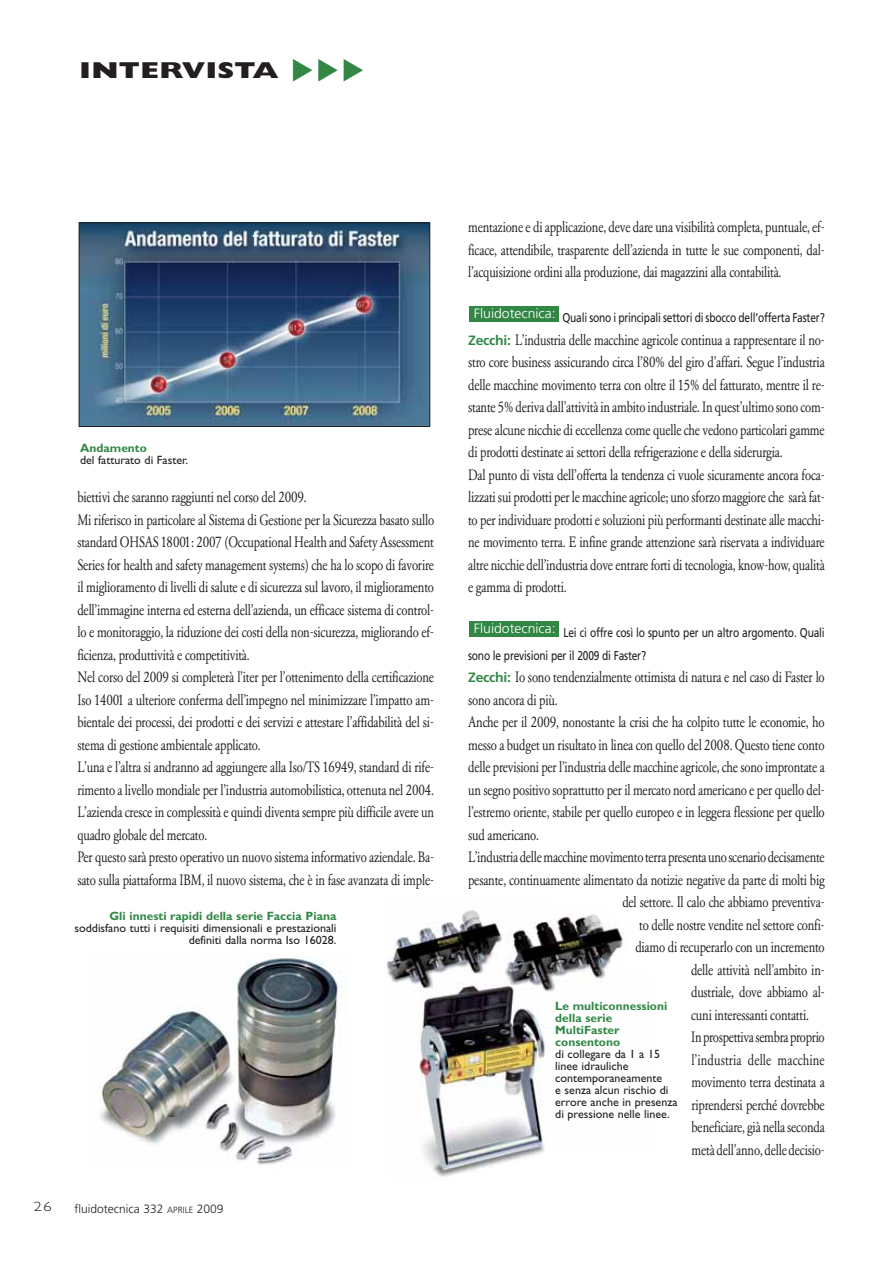
<style>
.page{position:relative;width:889px;height:1277px;background:#fff}
.page>*{position:absolute;margin:0;border:0;box-sizing:border-box;transform-origin:0 0}
.t1{font:800 23.1px "Gill Sans";letter-spacing:.015em;color:#231f20;scale:1.27 1}
.t2{font:15.75px/22.5px "Garamond Classico";letter-spacing:-.015em;color:#231f20;scale:.78 1}
.t3{font:15.75px "Garamond Classico";letter-spacing:.01em;color:#231f20;scale:.78 1}
.t4{font:300 13.5px "Frutiger LT";color:#fff;scale:1.04 1}
.t5{font:300 13.5px "Gill Sans";color:#231f20;scale:1.27 1}
.t6{font:12.75px/22.5px "Frutiger LT";letter-spacing:-.015em;color:#231f20;scale:.8 1}
.t7{font:12px/12px "Gill Sans";color:#231f20;text-align:right}
.t8{font:700 12px/12px "Gill Sans";color:#328745}
.t9{font:300 12px "Frutiger LT";color:#231f20}
.s1{font-size:9px}
.s2{font-family:"Frutiger LT";font-weight:700;font-size:13.5px;color:#328745}
</style>
<div class="page">
<div style="left:469px;top:622px;width:90px;height:15px;background:#328745"></div>
<div style="left:469px;top:307px;width:90px;height:15px;background:#328745"></div>
<img style="left:81px;top:224px;width:347px;height:201px">
<div style="left:79px;top:222px;width:351px;height:205px;border:1px solid #231f20"></div>
<img style="left:99px;top:958px;width:248px;height:207px">
<img style="left:387px;top:910px;width:237px;height:267px">
<h1 class="t1" style="left:80px;top:62px;width:158px">INTERVISTA</h1>
<p class="t8" style="left:80px;top:443px;width:68px">Andamento</p>
<p class="t7" style="left:80px;top:455px;width:110px">del fatturato di Faster.</p>
<p class="t2" style="left:77px;top:487px;width:459px">biettivi che saranno raggiunti nel corso del 2009.<br>Mi riferisco in particolare al Sistema di Gestione per la Sicurezza basato sullo standard OHSAS 18001: 2007 (Occupational Health and Safety Assessment Series for health and safety management systems) che ha lo scopo di favorire il miglioramento di livelli di salute e di sicurezza sul lavoro, il miglioramento dell’immagine interna ed esterna dell’azienda, un efficace sistema di control&shy;lo e monitoraggio, la riduzione dei costi della non-sicurezza, migliorando ef&shy;ficienza, produttività e competitività.<br>Nel corso del 2009 si completerà l’iter per l’ottenimento della certificazione Iso 14001 a ulteriore conferma dell’impegno nel minimizzare l’impatto am&shy;bientale dei processi, dei prodotti e dei servizi e attestare l’affidabilità del si&shy;stema di gestione ambientale applicato.<br>L’una e l’altra si andranno ad aggiungere alla Iso/TS 16949, standard di rife&shy;rimento a livello mondiale per l’industria automobilistica, ottenuta nel 2004.<br>L’azienda cresce in complessità e quindi diventa sempre più difficile avere un quadro globale del mercato.<br>Per questo sarà presto operativo un nuovo sistema informativo aziendale. Ba&shy;sato sulla piattaforma IBM, il nuovo sistema, che è in fase avanzata di imple-</p>
<p class="t8" style="left:109px;top:911px;width:228px">Gli innesti rapidi della serie Faccia Piana</p>
<p class="t7" style="left:75px;top:923px;width:263px">soddisfano tutti i requisiti dimensionali e prestazionali definiti dalla norma Iso 16028.</p>
<p class="t5" style="left:33px;top:1202px;width:16px">26</p>
<p class="t9" style="left:74px;top:1203px;width:151px">fluidotecnica 332 <span class="s1">APRILE</span> 2009</p>
<p class="t2" style="left:468px;top:217px;width:459px;text-align:justify">mentazione e di applicazione, deve dare una visibilità completa, puntuale, ef&shy;ficace, attendibile, trasparente dell’azienda in tutte le sue componenti, dal&shy;l’acquisizione ordini alla produzione, dai magazzini alla contabilità.</p>
<p class="t6" style="left:562px;top:307px;width:329px">Quali sono i principali settori di sbocco dell’offerta Faster?</p>
<p class="t2" style="left:468px;top:330px;width:459px"><span class="s2">Zecchi:</span> L’industria delle macchine agricole continua a rappresentare il no&shy;stro core business assicurando circa l’80% del giro d’affari. Segue l’industria delle macchine movimento terra con oltre il 15% del fatturato, mentre il re&shy;stante 5% deriva dall’attività in ambito industriale. In quest’ultimo sono com&shy;prese alcune nicchie di eccellenza come quelle che vedono particolari gamme di prodotti destinate ai settori della refrigerazione e della siderurgia.<br>Dal punto di vista dell’offerta la tendenza ci vuole sicuramente ancora foca&shy;lizzati sui prodotti per le macchine agricole; uno sforzo maggiore che sarà fat&shy;to per individuare prodotti e soluzioni più performanti destinate alle macchi&shy;ne movimento terra. E infine grande attenzione sarà riservata a individuare altre nicchie dell’industria dove entrare forti di tecnologia, know-how, qualità e gamma di prodotti.</p>
<p class="t6" style="left:468px;top:622px;width:447px;text-indent:95px">Lei ci offre così lo spunto per un altro argomento. Quali sono le previsioni per il 2009 di Faster?</p>
<p class="t2" style="left:468px;top:667px;width:459px"><span class="s2">Zecchi:</span> Io sono tendenzialmente ottimista di natura e nel caso di Faster lo</p>
<p class="t2" style="left:468px;top:690px;width:116px">sono ancora di più.</p>
<p class="t2" style="left:468px;top:712px;width:458px">Anche per il 2009, nonostante la crisi che ha colpito tutte le economie, ho</p>
<p class="t2" style="left:468px;top:735px;width:458px">messo a budget un risultato in linea con quello del 2008. Questo tiene conto</p>
<p class="t2" style="left:468px;top:757px;width:458px">delle previsioni per l’industria delle macchine agricole, che sono improntate a</p>
<p class="t2" style="left:468px;top:780px;width:459px">un segno positivo soprattutto per il mercato nord americano e per quello del-</p>
<p class="t2" style="left:468px;top:802px;width:459px">l’estremo oriente, stabile per quello europeo e in leggera flessione per quello</p>
<p class="t2" style="left:468px;top:825px;width:92px">sud americano.</p>
<p class="t2" style="left:468px;top:847px;width:459px">L’industria delle macchine movimento terra presenta uno scenario decisamente</p>
<p class="t2" style="left:468px;top:870px;width:459px">pesante, continuamente alimentato da notizie negative da parte di molti big</p>
<p class="t2" style="left:622px;top:892px;width:261px">del settore. Il calo che abbiamo preventiva-</p>
<p class="t2" style="left:639px;top:915px;width:239px">to delle nostre vendite nel settore confi-</p>
<p class="t2" style="left:635px;top:937px;width:244px">diamo di recuperarlo con un incremento</p>
<p class="t2" style="left:691px;top:960px;width:173px">delle attività nell’ambito in-</p>
<p class="t2" style="left:691px;top:982px;width:173px">dustriale, dove abbiamo al-</p>
<p class="t2" style="left:691px;top:1005px;width:152px">cuni interessanti contatti.</p>
<p class="t2" style="left:691px;top:1027px;width:173px">In prospettiva sembra proprio</p>
<p class="t3" style="left:691px;top:1053px;width:172px">l’industria delle macchine</p>
<p class="t2" style="left:691px;top:1072px;width:172px">movimento terra destinata a</p>
<p class="t2" style="left:691px;top:1095px;width:172px">riprendersi perché dovrebbe</p>
<p class="t2" style="left:691px;top:1117px;width:172px">beneficiare, già nella seconda</p>
<p class="t2" style="left:691px;top:1140px;width:172px">metà dell’anno, delle decisio-</p>
<p class="t4" style="left:474px;top:307px;width:80px">Fluidotecnica:</p>
<p class="t4" style="left:474px;top:622px;width:80px">Fluidotecnica:</p>
<p class="t8" style="left:555px;top:1002px;width:114px">Le multiconnessioni della serie<br>MultiFaster consentono</p>
<p class="t7" style="left:555px;top:1050px;width:124px;text-align:left">di collegare da 1 a 15 linee idrauliche contemporaneamente<br>e senza alcun rischio di errore anche in presenza di pressione nelle linee.</p>
</div>
